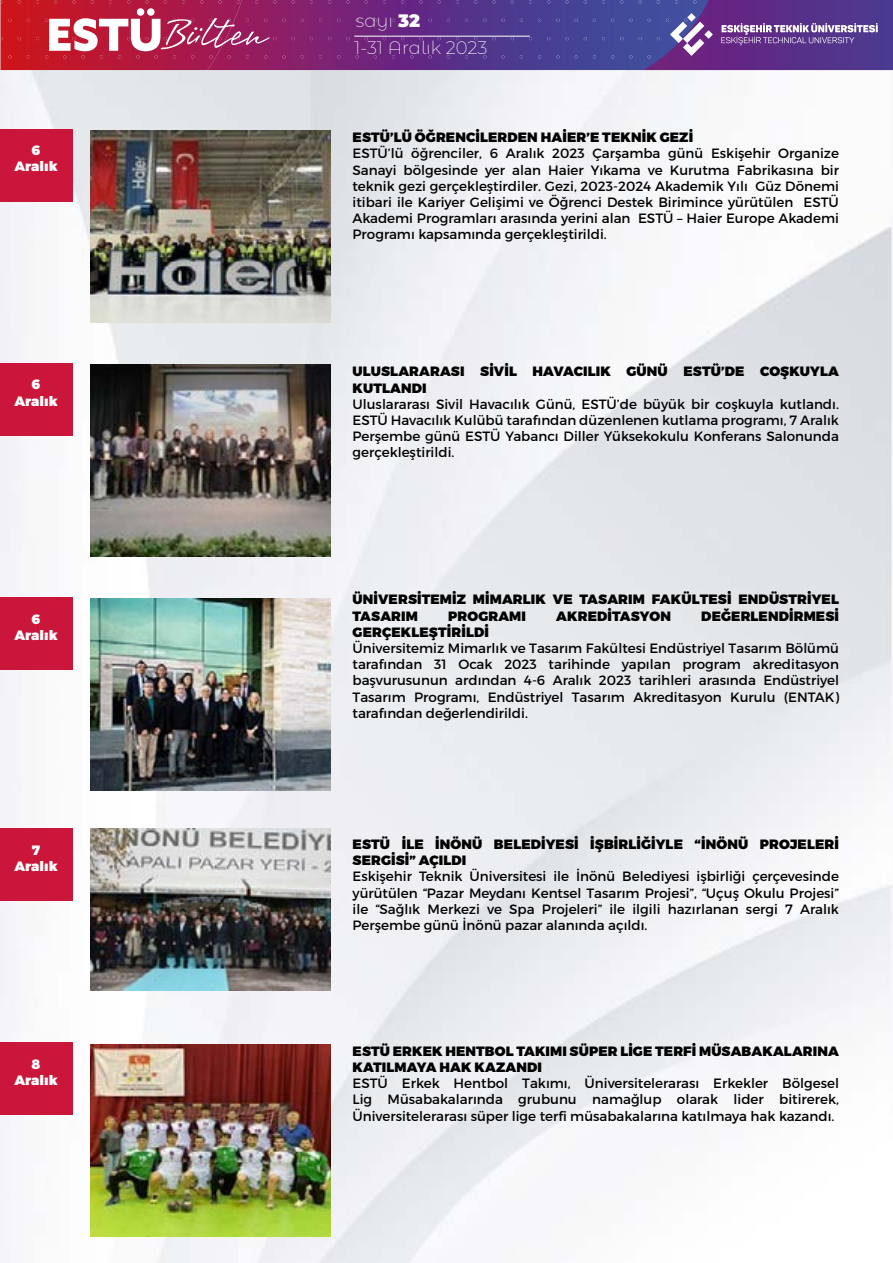
<style>
.page{position:relative;width:893px;height:1263px;background:#fff}
.page>*{position:absolute;margin:0;border:0;box-sizing:border-box;transform-origin:0 0}
.t1{font:200 18px/27.2px "Montserrat Alternates";color:#fff}
.t2{font:13.5px/16.2px "Montserrat";color:#000;text-align:justify}
.t3{font:900 13.5px/16.2px "Montserrat";letter-spacing:.01em;color:#000}
.t4{font:900 13.5px/16.2px "Montserrat";color:#fff;text-align:center}
.s1{font-weight:900}
</style>
<div class="page">
<img style="left:0;top:70px;width:893px;height:1193px">
<svg style="left:0;top:0;width:893px;height:70px;background:#7c3a7d"></svg>
<div style="left:0;top:129px;width:72px;height:72px;background:#ca163a"></div>
<img style="left:91px;top:131px;width:240px;height:192px">
<div style="left:0;top:363px;width:72px;height:72px;background:#ca163a"></div>
<img style="left:91px;top:365px;width:240px;height:192px">
<div style="left:0;top:597px;width:72px;height:72px;background:#ca163a"></div>
<img style="left:91px;top:599px;width:240px;height:192px">
<hr style="left:354px;top:36px;width:176px;height:1px;background:#fff">
<div style="left:0;top:828px;width:72px;height:72px;background:#ca163a"></div>
<img style="left:91px;top:828px;width:240px;height:163px">
<div style="left:0;top:1043px;width:72px;height:72px;background:#ca163a"></div>
<img style="left:91px;top:1044px;width:240px;height:192px">
<p class="t4" style="left:14px;top:143px;width:45px">6<br>Aralık</p>
<p class="t4" style="left:14px;top:377px;width:45px">6<br>Aralık</p>
<p class="t4" style="left:14px;top:611px;width:45px">6<br>Aralık</p>
<h1 class="t1" style="left:354px;top:6px;width:135px">sayı <span class="s1">32<br></span>1-31 Aralık 2023</h1>
<p class="t3" style="left:353px;top:130px;width:342px">ESTÜ’LÜ ÖĞRENCİLERDEN HAİER’E TEKNİK GEZİ</p>
<p class="t2" style="left:353px;top:145px;width:488px">ESTÜ’lü öğrenciler, 6 Aralık 2023 Çarşamba günü Eskişehir Organize Sanayi bölgesinde yer alan Haier Yıkama ve Kurutma Fabrikasına bir teknik gezi gerçekleştirdiler. Gezi, 2023-2024 Akademik Yılı Güz Dönemi itibari ile Kariyer Gelişimi ve Öğrenci Destek Birimince yürütülen ESTÜ Akademi Programları arasında yerini alan ESTÜ – Haier Europe Akademi Programı kapsamında gerçekleştirildi.</p>
<p class="t3" style="left:353px;top:364px;width:488px">ULUSLARARASI SİVİL HAVACILIK GÜNÜ ESTÜ’DE COŞKUYLA<br>KUTLANDI</p>
<p class="t2" style="left:353px;top:396px;width:488px">Uluslararası Sivil Havacılık Günü, ESTÜ’de büyük bir coşkuyla kutlandı.<br>ESTÜ Havacılık Kulübü tarafından düzenlenen kutlama programı, 7 Aralık Perşembe günü ESTÜ Yabancı Diller Yüksekokulu Konferans Salonunda gerçekleştirildi.</p>
<p class="t3" style="left:353px;top:592px;width:488px">ÜNİVERSİTEMİZ MİMARLIK VE TASARIM FAKÜLTESİ ENDÜSTRİYEL<br>TASARIM</p>
<p class="t3" style="left:448px;top:608px;width:79px">PROGRAMI</p>
<p class="t3" style="left:556px;top:608px;width:116px">AKREDİTASYON</p>
<p class="t3" style="left:701px;top:608px;width:139px">DEĞERLENDİRMESİ</p>
<p class="t3" style="left:353px;top:624px;width:138px">GERÇEKLEŞTİRİLDİ</p>
<p class="t2" style="left:353px;top:640px;width:488px">Üniversitemiz Mimarlık ve Tasarım Fakültesi Endüstriyel Tasarım Bölümü tarafından 31 Ocak 2023 tarihinde yapılan program akreditasyon başvurusunun ardından 4-6 Aralık 2023 tarihleri arasında Endüstriyel Tasarım Programı, Endüstriyel Tasarım Akreditasyon Kurulu (ENTAK) tarafından değerlendirildi.</p>
<p class="t4" style="left:14px;top:842px;width:45px">7<br>Aralık</p>
<p class="t3" style="left:353px;top:837px;width:488px">ESTÜ İLE İNÖNÜ BELEDİYESİ İŞBİRLİĞİYLE “İNÖNÜ PROJELERİ<br>SERGİSİ” AÇILDI</p>
<p class="t2" style="left:353px;top:868px;width:488px">Eskişehir Teknik Üniversitesi ile İnönü Belediyesi işbirliği çerçevesinde yürütülen “Pazar Meydanı Kentsel Tasarım Projesi”, “Uçuş Okulu Projesi” ile “Sağlık Merkezi ve Spa Projeleri” ile ilgili hazırlanan sergi 7 Aralık Perşembe günü İnönü pazar alanında açıldı.</p>
<p class="t4" style="left:14px;top:1056px;width:45px">8<br>Aralık</p>
<p class="t3" style="left:353px;top:1043px;width:488px">ESTÜ ERKEK HENTBOL TAKIMI SÜPER LİGE TERFİ MÜSABAKALARINA<br>KATILMAYA HAK KAZANDI</p>
<p class="t2" style="left:353px;top:1075px;width:488px">ESTÜ Erkek Hentbol Takımı, Üniversitelerarası Erkekler Bölgesel Lig Müsabakalarında grubunu namağlup olarak lider bitirerek, Üniversitelerarası süper lige terfi müsabakalarına katılmaya hak kazandı.</p>
</div>
